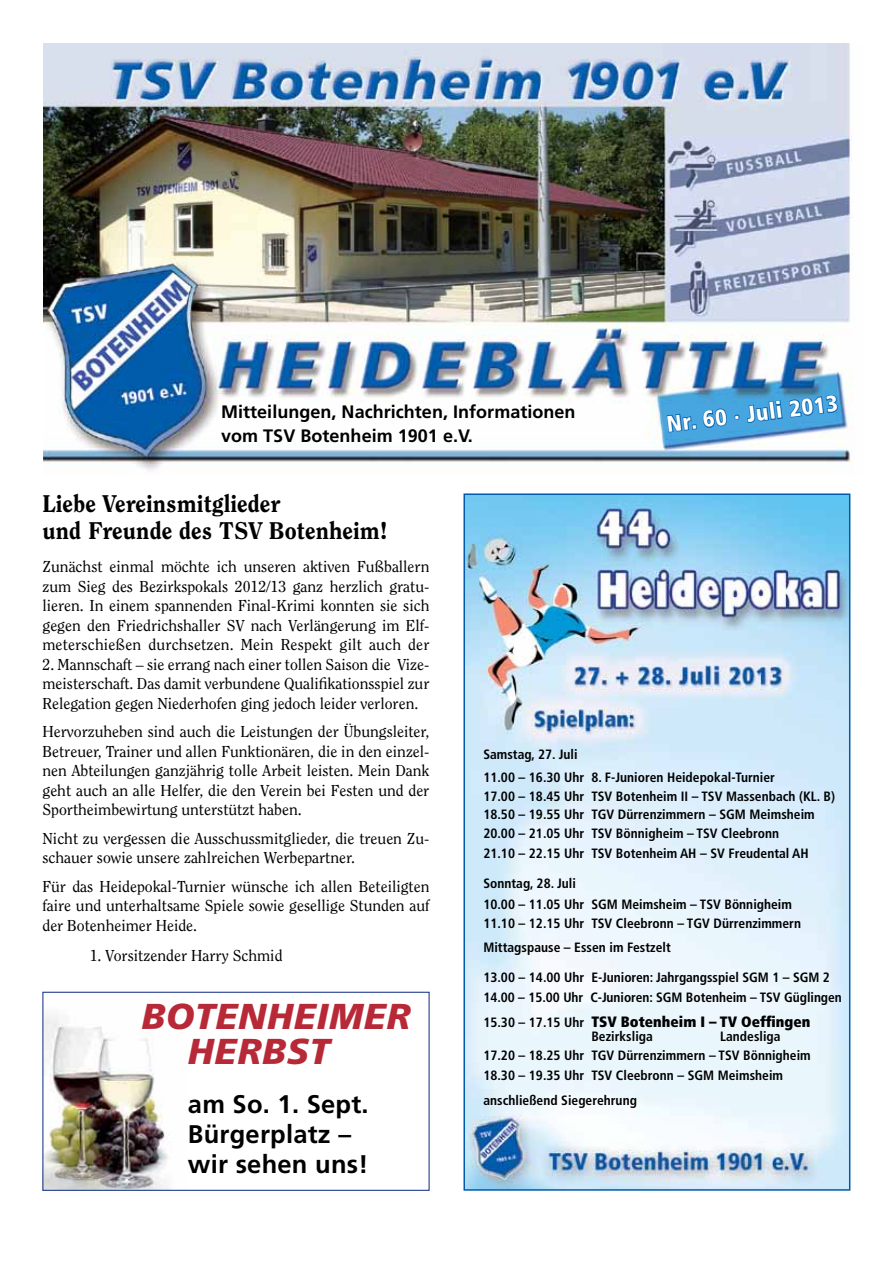
<style>
.page{position:relative;width:893px;height:1263px;background:#fff}
.page>*{position:absolute;margin:0;border:0;box-sizing:border-box;transform-origin:0 0}
.t1{font:italic 900 36px/34.5px "Frutiger CE";letter-spacing:.02em;color:#b82937}
.t2{font:700 25.5px/30px "Frutiger CE";letter-spacing:.01em;color:#000}
.t3{font:800 24px/27px "Clearface";color:#000}
.t4{font:900 condensed 22.5px "Frutiger";color:#fff}
.t5{font:700 18px/24px "Frutiger CE";color:#000}
.t6{font:15.75px/19.5px "Clearface";color:#000;text-align:justify}
.t7{font:900 condensed 15px "Frutiger";color:#000}
.t8{font:700 condensed 13.5px/19px "Frutiger";color:#000}
.s1{font-weight:700;font-size:13.5px}
</style>
<div class="page">
<img style="left:43px;top:43px;width:810px;height:428px">
<svg style="left:666px;top:409px;width:62px;height:52px;background:#569acb"></svg>
<svg style="left:734px;top:414px;width:6px;height:6px"></svg>
<svg style="left:746px;top:393px;width:92px;height:30px;background:#3591ce"></svg>
<img style="left:466px;top:496px;width:381px;height:692px">
<div style="left:463px;top:493px;width:387px;height:698px;border:2px solid #005baa"></div>
<img style="left:44px;top:1015px;width:125px;height:174px">
<div style="left:42px;top:992px;width:388px;height:199px;border:1px solid #25408f"></div>
<p class="t5" style="left:221px;top:400px;width:356px">Mitteilungen, Nachrichten, Informationen vom TSV Botenheim 1901 e.V.</p>
<h3 class="t4" style="left:665px;top:411px;width:174px;rotate:-7deg">Nr. 60 · Juli 2013</h3>
<h3 class="t3" style="left:43px;top:490px;width:347px">Liebe Vereinsmitglieder<br>und Freunde des TSV Botenheim!</h3>
<p class="t6" style="left:43px;top:556px;width:388px">Zunächst einmal möchte ich unseren aktiven Fußballern zum Sieg des Bezirkspokals 2012/13 ganz herzlich gratu&shy;lieren. In einem spannenden Final-Krimi konnten sie sich gegen den Friedrichshaller SV nach Verlängerung im Elf&shy;meterschießen durchsetzen. Mein Respekt gilt auch der</p>
<p class="t6" style="left:43px;top:654px;width:388px">2. Mannschaft – sie errang nach einer tollen Saison die Vize&shy;meisterschaft. Das damit verbundene Qualifikationsspiel zur Relegation gegen Niederhofen ging jedoch leider verloren.</p>
<p class="t6" style="left:43px;top:721px;width:388px">Hervorzuheben sind auch die Leistungen der Übungsleiter, Betreuer, Trainer und allen Funktionären, die in den einzel&shy;nen Abteilungen ganzjährig tolle Arbeit leisten. Mein Dank geht auch an alle Helfer, die den Verein bei Festen und der Sportheimbewirtung unterstützt haben.</p>
<p class="t6" style="left:43px;top:828px;width:388px">Nicht zu vergessen die Ausschussmitglieder, die treuen Zu&shy;schauer sowie unsere zahlreichen Werbepartner.</p>
<p class="t6" style="left:43px;top:876px;width:388px">Für das Heidepokal-Turnier wünsche ich allen Beteiligten faire und unterhaltsame Spiele sowie gesellige Stunden auf der Botenheimer Heide.</p>
<p class="t6" style="left:90px;top:945px;width:194px">1. Vorsitzender Harry Schmid</p>
<h1 class="t1" style="left:188px;top:1000px;width:224px;text-indent:-47px">BOTENHEIMER<br>HERBST</h1>
<h2 class="t2" style="left:188px;top:1089px;width:182px">am So. 1. Sept.<br>Bürgerplatz – wir sehen uns!</h2>
<p class="t8" style="left:483px;top:743px;width:293px;line-height:22.5px">Samstag, 27. Juli<br>11.00 – 16.30 Uhr 8. F-Junioren Heidepokal-Turnier</p>
<p class="t8" style="left:483px;top:786px;width:353px">17.00 – 18.45 Uhr TSV Botenheim II – TSV Massenbach (KL. B)<br>18.50 – 19.55 Uhr TGV Dürrenzimmern – SGM Meimsheim 20.00 – 21.05 Uhr TSV Bönnigheim – TSV Cleebronn<br>21.10 – 22.15 Uhr TSV Botenheim AH – SV Freudental AH</p>
<p class="t8" style="left:483px;top:872px;width:310px;line-height:21px">Sonntag, 28. Juli<br>10.00 – 11.05 Uhr SGM Meimsheim – TSV Bönnigheim</p>
<p class="t8" style="left:483px;top:911px;width:319px;line-height:24px">11.10 – 12.15 Uhr TSV Cleebronn – TGV Dürrenzimmern<br>Mittagspause – Essen im Festzelt</p>
<p class="t8" style="left:483px;top:968px;width:360px;line-height:19.5px">13.00 – 14.00 Uhr E-Junioren: Jahrgangsspiel SGM 1 – SGM 2<br>14.00 – 15.00 Uhr C-Junioren: SGM Botenheim – TSV Güglingen</p>
<p class="t7" style="left:483px;top:1013px;width:329px"><span class="s1">15.30 – 17.15 Uhr</span> TSV Botenheim I – TV Oeffingen</p>
<p class="t8" style="left:591px;top:1026px;width:63px">Bezirksliga</p>
<p class="t8" style="left:483px;top:1026px;width:329px;line-height:19.5px;text-indent:237px">Landesliga<br>17.20 – 18.25 Uhr TGV Dürrenzimmern – TSV Bönnigheim<br>18.30 – 19.35 Uhr TSV Cleebronn – SGM Meimsheim</p>
<p class="t8" style="left:483px;top:1091px;width:155px">anschließend Siegerehrung</p>
</div>
